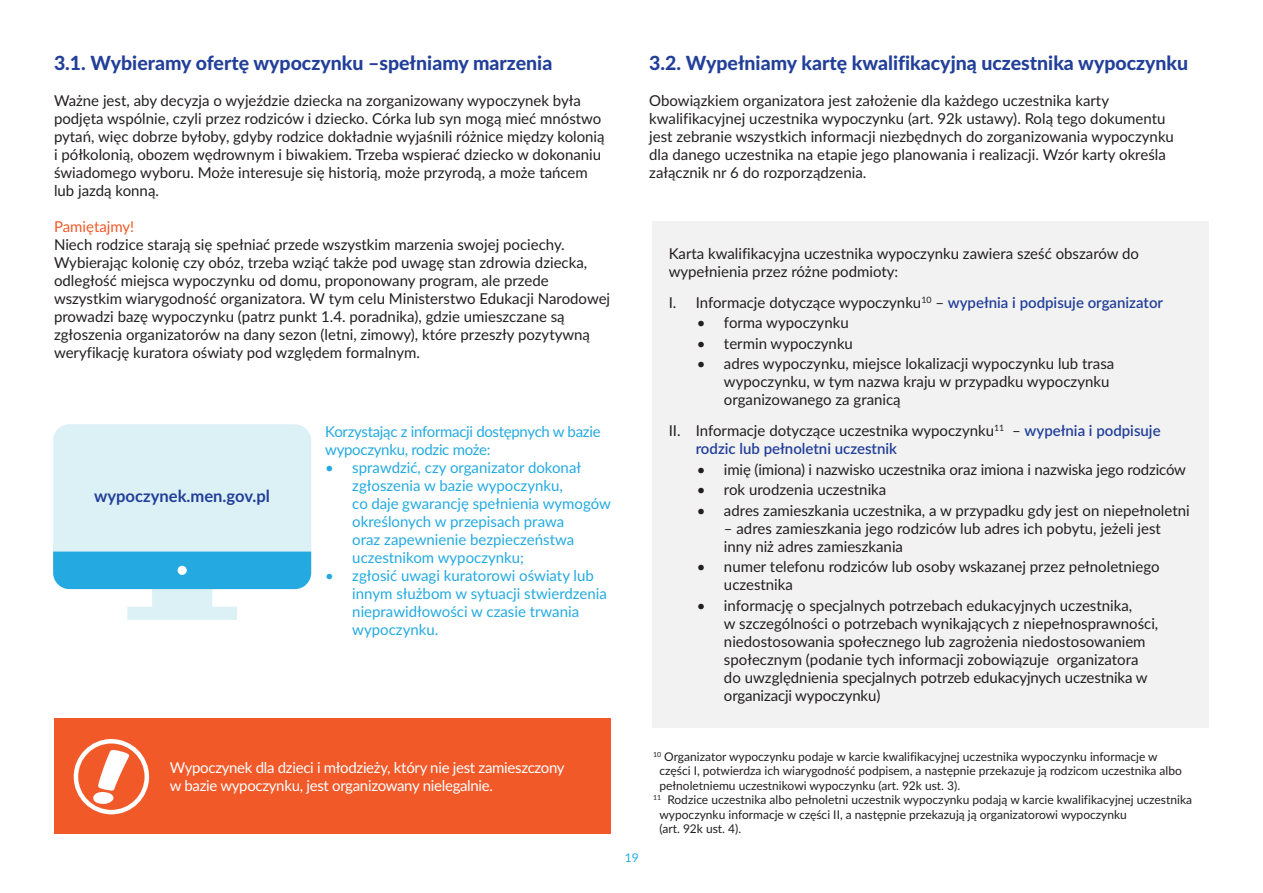
<style>
.page{position:relative;width:1263px;height:893px;background:#fff}
.page>*{position:absolute;margin:0;border:0;box-sizing:border-box;transform-origin:0 0}
.subheader1_1{font:800 19.5px "Lato";color:#223f99}
.tekst{font:700 16.65px "Lato";color:#223f99}
.tekst-2{font:15px/18px "Lato";color:#231f20}
.tekst-3{font:15px/18px "Lato";color:#24aae1}
.tekst-4{font:15px/18px "Lato";letter-spacing:-.02em;color:#fff}
.t1{font:600 15px/18px "Lato";color:#223f99}
.tekst-5{font:15px/18px "Lato";letter-spacing:-.02em;color:#24aae1}
.tekst-6{font:15px "Lato";color:#f15929}
.didaskalia{font:12px/14.4px "Lato";color:#231f20}
.t2{font:12px "Lato";color:#24aae1}
.s1{font-weight:600;color:#223f99}
.s2{font-weight:400;color:#231f20}
</style>
<div class="page">
<div style="left:653px;top:221px;width:556px;height:506px;background:#f2f2f2"></div>
<div style="left:54px;top:719px;width:556px;height:115px;background:#f15929"></div>
<svg style="left:74px;top:739px;width:75px;height:75px"></svg>
<svg style="left:53px;top:424px;width:258px;height:196px;background:#bde5f3"></svg>
<p class="subheader1_1" style="left:54px;top:48px;width:500px">3.1. Wybieramy ofertę wypoczynku –spełniamy marzenia</p>
<p class="tekst-2" style="left:54px;top:91px;width:552px">Ważne jest, aby decyzja o wyjeździe dziecka na zorganizowany wypoczynek była podjęta wspólnie, czyli przez rodziców i dziecko. Córka lub syn mogą mieć mnóstwo pytań, więc dobrze byłoby, gdyby rodzice dokładnie wyjaśnili różnice między kolonią i półkolonią, obozem wędrownym i biwakiem. Trzeba wspierać dziecko w dokonaniu świadomego wyboru. Może interesuje się historią, może przyrodą, a może tańcem lub jazdą konną.</p>
<p class="tekst-6" style="left:54px;top:216px;width:82px">Pamiętajmy!</p>
<p class="tekst-2" style="left:54px;top:235px;width:512px">Niech rodzice starają się spełniać przede wszystkim marzenia swojej pociechy.</p>
<p class="tekst-2" style="left:54px;top:253px;width:558px">Wybierając kolonię czy obóz, trzeba wziąć także pod uwagę stan zdrowia dziecka, odległość miejsca wypoczynku od domu, proponowany program, ale przede wszystkim wiarygodność organizatora. W tym celu Ministerstwo Edukacji Narodowej prowadzi bazę wypoczynku (patrz punkt 1.4. poradnika), gdzie umieszczane są zgłoszenia organizatorów na dany sezon (letni, zimowy), które przeszły pozytywną weryfikację kuratora oświaty pod względem formalnym.</p>
<p class="tekst" style="left:94px;top:484px;width:177px">wypoczynek.men.gov.pl</p>
<p class="tekst-5" style="left:325px;top:422px;width:277px">Korzystając z informacji dostępnych w bazie wypoczynku, rodzic może:</p>
<p class="tekst-3" style="left:352px;top:458px;width:260px;text-indent:-27px">• sprawdzić, czy organizator dokonał zgłoszenia w bazie wypoczynku,<br>co daje gwarancję spełnienia wymogów określonych w przepisach prawa<br>oraz zapewnienie bezpieczeństwa uczestnikom wypoczynku;</p>
<p class="tekst-3" style="left:352px;top:566px;width:256px;text-indent:-27px">• zgłosić uwagi kuratorowi oświaty lub innym służbom w sytuacji stwierdzenia nieprawidłowości w czasie trwania wypoczynku.</p>
<p class="subheader1_1" style="left:649px;top:48px;width:540px">3.2. Wypełniamy kartę kwalifikacyjną uczestnika wypoczynku</p>
<p class="tekst-2" style="left:649px;top:91px;width:526px">Obowiązkiem organizatora jest założenie dla każdego uczestnika karty kwalifikacyjnej uczestnika wypoczynku (art. 92k ustawy). Rolą tego dokumentu jest zebranie wszystkich informacji niezbędnych do zorganizowania wypoczynku dla danego uczestnika na etapie jego planowania i realizacji. Wzór karty określa załącznik nr 6 do rozporządzenia.</p>
<p class="tekst-2" style="left:669px;top:244px;width:472px">Karta kwalifikacyjna uczestnika wypoczynku zawiera sześć obszarów do wypełnienia przez różne podmioty:</p>
<p class="tekst-2" style="left:669px;top:292px;width:496px">I. Informacje dotyczące wypoczynku<sup>10</sup> – <span class="s1">wypełnia i podpisuje organizator</span></p>
<p class="tekst-2" style="left:697px;top:313px;width:153px">• forma wypoczynku</p>
<p class="tekst-2" style="left:697px;top:334px;width:157px">• termin wypoczynku</p>
<p class="tekst-2" style="left:724px;top:354px;width:392px;text-indent:-27px">• adres wypoczynku, miejsce lokalizacji wypoczynku lub trasa wypoczynku, w tym nazwa kraju w przypadku wypoczynku organizowanego za granicą</p>
<p class="t1" style="left:696px;top:421px;width:466px;text-indent:-27px"><span class="s2">II. Informacje dotyczące uczestnika wypoczynku</span><sup>11</sup> <span class="s2">–</span> wypełnia i podpisuje rodzic lub pełnoletni uczestnik</p>
<p class="tekst-2" style="left:697px;top:459px;width:490px">• imię (imiona) i nazwisko uczestnika oraz imiona i nazwiska jego rodziców</p>
<p class="tekst-2" style="left:697px;top:480px;width:191px">• rok urodzenia uczestnika</p>
<p class="tekst-2" style="left:697px;top:501px;width:494px">• adres zamieszkania uczestnika, a w przypadku gdy jest on niepełnoletni</p>
<p class="tekst-2" style="left:724px;top:519px;width:438px">– adres zamieszkania jego rodziców lub adres ich pobytu, jeżeli jest inny niż adres zamieszkania</p>
<p class="tekst-2" style="left:724px;top:557px;width:437px;text-indent:-27px">• numer telefonu rodziców lub osoby wskazanej przez pełnoletniego uczestnika</p>
<p class="tekst-2" style="left:724px;top:596px;width:436px;text-indent:-27px">• informację o specjalnych potrzebach edukacyjnych uczestnika,<br>w szczególności o potrzebach wynikających z niepełnosprawności, niedostosowania społecznego lub zagrożenia niedostosowaniem społecznym (podanie tych informacji zobowiązuje organizatora do uwzględnienia specjalnych potrzeb edukacyjnych uczestnika w organizacji wypoczynku)</p>
<p class="tekst-4" style="left:170px;top:758px;width:396px">Wypoczynek dla dzieci i młodzieży, który nie jest zamieszczony w bazie wypoczynku, jest organizowany nielegalnie.</p>
<p class="t2" style="left:625px;top:849px;width:15px">19</p>
<p class="didaskalia" style="left:659px;top:749px;width:524px;text-indent:-6px"><sup>10</sup> Organizator wypoczynku podaje w karcie kwalifikacyjnej uczestnika wypoczynku informacje w części I, potwierdza ich wiarygodność podpisem, a następnie przekazuje ją rodzicom uczestnika albo pełnoletniemu uczestnikowi wypoczynku (art. 92k ust. 3).</p>
<p class="didaskalia" style="left:659px;top:792px;width:534px;text-indent:-6px"><sup>11</sup> Rodzice uczestnika albo pełnoletni uczestnik wypoczynku podają w karcie kwalifikacyjnej uczestnika wypoczynku informacje w części II, a następnie przekazują ją organizatorowi wypoczynku<br>(art. 92k ust. 4).</p>
</div>
